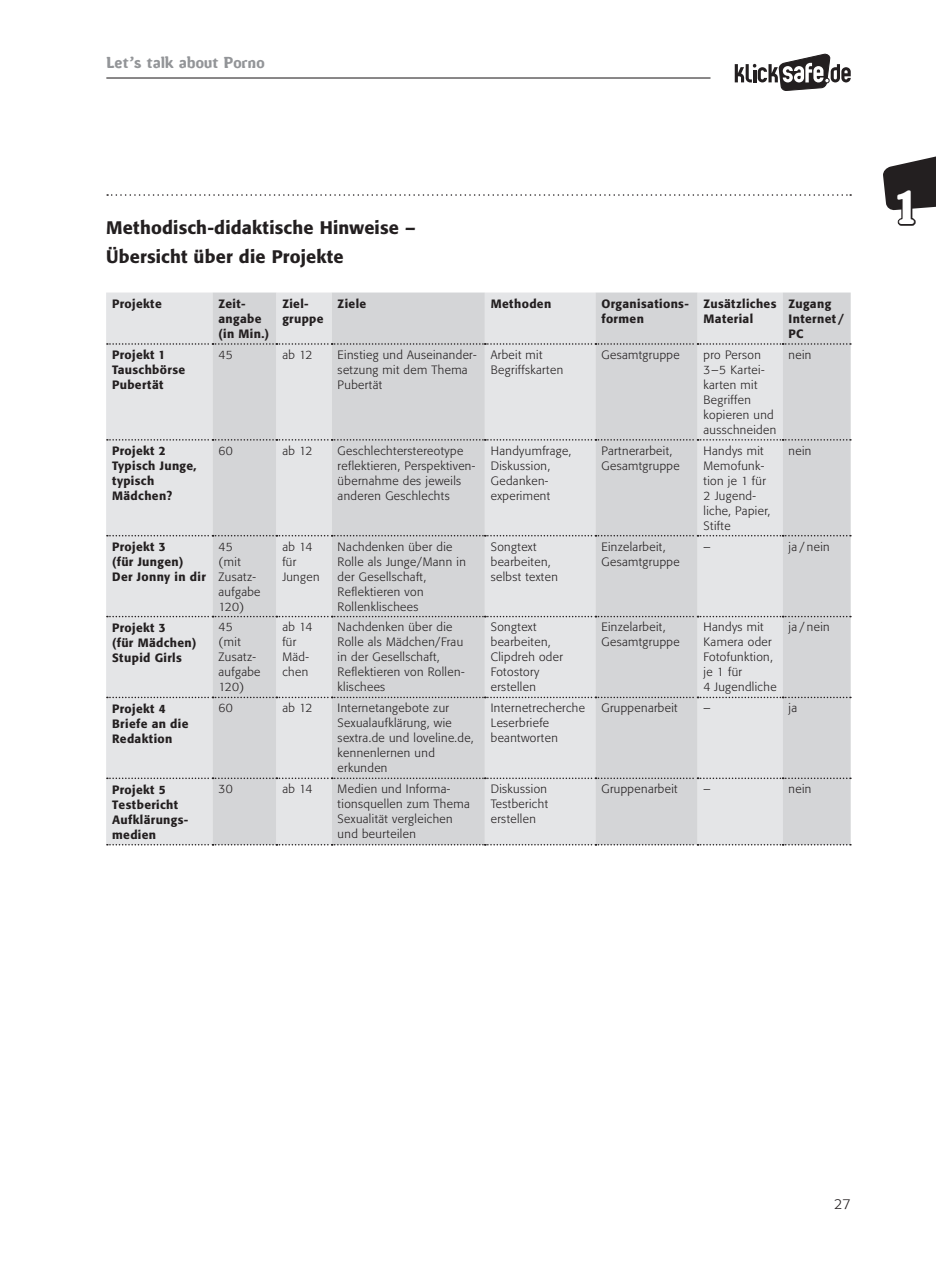
<style>
.page{position:relative;width:936px;height:1263px;background:#fff}
.page>*{position:absolute;margin:0;border:0;box-sizing:border-box;transform-origin:0 0}
.t1{font:45px "Amoebia Drop";color:#fff}
.t2{font:500 18px/29.2px "Formata BQ";letter-spacing:.01em;color:#231f20}
.t3{font:15px "Amoebia Drop";letter-spacing:.02em;color:#939598}
.t4{font:300 14.25px "Formata BQ";color:#231f20}
.t5{font:300 12px/15px "Formata BQ";letter-spacing:.03em;color:#231f20}
.t6{font:500 12px/15px "Formata BQ";letter-spacing:.03em;color:#231f20}
</style>
<div class="page">
<hr style="left:106px;top:77px;width:604px;height:2px;background:#231f20">
<svg style="left:883px;top:156px;width:52px;height:70px"></svg>
<svg style="left:734px;top:53px;width:116px;height:38px"></svg>
<svg style="left:107px;top:194px;width:744px;height:2px"></svg>
<div style="left:106px;top:292px;width:106px;height:553px;background:#e4e5e7"></div>
<svg style="left:212px;top:292px;width:638px;height:552px;background:#dadbdd"></svg>
<svg style="left:107px;top:343px;width:743px;height:2px"></svg>
<svg style="left:107px;top:439px;width:743px;height:2px"></svg>
<svg style="left:107px;top:535px;width:743px;height:1px"></svg>
<svg style="left:107px;top:616px;width:743px;height:1px"></svg>
<svg style="left:107px;top:697px;width:743px;height:1px"></svg>
<svg style="left:107px;top:777px;width:743px;height:2px"></svg>
<svg style="left:107px;top:844px;width:743px;height:1px"></svg>
<p class="t3" style="left:106px;top:55px;width:160px">Let’s talk about Porno</p>
<p class="t2" style="left:106px;top:213px;width:311px">Methodisch-didaktische Hinweise –<br>Übersicht über die Projekte</p>
<p class="t6" style="left:112px;top:296px;width:51px">Projekte</p>
<p class="t6" style="left:218px;top:296px;width:52px">Zeit&shy;angabe (in Min.)</p>
<p class="t6" style="left:282px;top:296px;width:43px">Ziel&shy;gruppe</p>
<p class="t6" style="left:337px;top:296px;width:30px">Ziele</p>
<p class="t6" style="left:491px;top:296px;width:62px">Methoden</p>
<p class="t6" style="left:601px;top:296px;width:89px">Organisations&shy;formen</p>
<p class="t6" style="left:703px;top:296px;width:74px">Zusätzliches<br>Material</p>
<p class="t6" style="left:788px;top:296px;width:57px">Zugang<br>Internet /<br>PC</p>
<p class="t6" style="left:112px;top:348px;width:75px">Projekt 1<br>Tauschbörse<br>Pubertät</p>
<p class="t5" style="left:218px;top:347px;width:16px">45</p>
<p class="t5" style="left:282px;top:347px;width:32px">ab 12</p>
<p class="t5" style="left:337px;top:347px;width:140px">Einstieg und Auseinander&shy;setzung mit dem Thema<br>Pubertät</p>
<p class="t5" style="left:491px;top:347px;width:74px">Arbeit mit<br>Begriffskarten</p>
<p class="t5" style="left:601px;top:347px;width:80px">Gesamtgruppe</p>
<p class="t5" style="left:703px;top:347px;width:74px">pro Person<br>3–5 Kartei&shy;karten mit<br>Begriffen kopieren und ausschneiden</p>
<p class="t5" style="left:788px;top:347px;width:24px">nein</p>
<p class="t6" style="left:112px;top:444px;width:86px">Projekt 2<br>Typisch Junge, typisch<br>Mädchen?</p>
<p class="t5" style="left:218px;top:443px;width:16px">60</p>
<p class="t5" style="left:282px;top:443px;width:32px">ab 12</p>
<p class="t5" style="left:337px;top:443px;width:139px">Geschlechterstereotype reflektieren, Perspektiven&shy;übernahme des jeweils anderen Geschlechts</p>
<p class="t5" style="left:491px;top:443px;width:82px">Handyumfrage,<br>Diskussion,<br>Gedanken&shy;experiment</p>
<p class="t5" style="left:601px;top:443px;width:80px">Partnerarbeit,<br>Gesamtgruppe</p>
<p class="t5" style="left:703px;top:443px;width:68px">Handys mit<br>Memofunk&shy;tion je 1 für<br>2 Jugend&shy;liche, Papier,<br>Stifte</p>
<p class="t5" style="left:788px;top:443px;width:24px">nein</p>
<p class="t6" style="left:112px;top:539px;width:95px">Projekt 3<br>(für Jungen)<br>Der Jonny in dir</p>
<p class="t5" style="left:218px;top:539px;width:44px">45<br>(mit<br>Zusatz&shy;aufgabe<br>120)</p>
<p class="t5" style="left:282px;top:539px;width:39px">ab 14 für<br>Jungen</p>
<p class="t5" style="left:337px;top:539px;width:130px">Nachdenken über die<br>Rolle als Junge/Mann in der Gesellschaft,<br>Reflektieren von<br>Rollenklischees</p>
<p class="t5" style="left:491px;top:539px;width:69px">Songtext bearbeiten, selbst texten</p>
<p class="t5" style="left:601px;top:539px;width:80px">Einzelarbeit,<br>Gesamtgruppe</p>
<p class="t5" style="left:703px;top:539px;width:8px">–</p>
<p class="t5" style="left:788px;top:539px;width:43px">ja / nein</p>
<p class="t6" style="left:112px;top:620px;width:86px">Projekt 3<br>(für Mädchen)<br>Stupid Girls</p>
<p class="t5" style="left:218px;top:620px;width:44px">45<br>(mit<br>Zusatz&shy;aufgabe<br>120)</p>
<p class="t5" style="left:282px;top:620px;width:32px">ab 14 für<br>Mäd&shy;chen</p>
<p class="t5" style="left:337px;top:620px;width:128px">Nachdenken über die<br>Rolle als Mädchen/Frau in der Gesellschaft,<br>Reflektieren von Rollen&shy;klischees</p>
<p class="t5" style="left:491px;top:620px;width:74px">Songtext bearbeiten,<br>Clipdreh oder<br>Fotostory erstellen</p>
<p class="t5" style="left:601px;top:620px;width:80px">Einzelarbeit,<br>Gesamtgruppe</p>
<p class="t5" style="left:703px;top:620px;width:75px">Handys mit<br>Kamera oder<br>Fotofunktion, je 1 für<br>4 Jugendliche</p>
<p class="t5" style="left:788px;top:620px;width:43px">ja / nein</p>
<p class="t6" style="left:112px;top:701px;width:78px">Projekt 4<br>Briefe an die<br>Redaktion</p>
<p class="t5" style="left:218px;top:701px;width:16px">60</p>
<p class="t5" style="left:282px;top:701px;width:32px">ab 12</p>
<p class="t5" style="left:337px;top:701px;width:137px">Internetangebote zur<br>Sexualaufklärung, wie sextra.de und loveline.de, kennenlernen und erkunden</p>
<p class="t5" style="left:491px;top:701px;width:96px">Internetrecherche<br>Leserbriefe beantworten</p>
<p class="t5" style="left:601px;top:701px;width:78px">Gruppenarbeit</p>
<p class="t5" style="left:703px;top:701px;width:8px">–</p>
<p class="t5" style="left:788px;top:701px;width:10px">ja</p>
<p class="t6" style="left:112px;top:782px;width:78px">Projekt 5<br>Testbericht<br>Aufklärungs&shy;medien</p>
<p class="t5" style="left:218px;top:782px;width:16px">30</p>
<p class="t5" style="left:282px;top:782px;width:32px">ab 14</p>
<p class="t5" style="left:337px;top:782px;width:134px">Medien und Informa&shy;tionsquellen zum Thema<br>Sexualität vergleichen und beurteilen</p>
<p class="t5" style="left:491px;top:782px;width:59px;text-align:justify">Diskussion Testbericht erstellen</p>
<p class="t5" style="left:601px;top:782px;width:78px">Gruppenarbeit</p>
<p class="t5" style="left:703px;top:782px;width:8px">–</p>
<p class="t5" style="left:788px;top:782px;width:24px">nein</p>
<p class="t1" style="left:896px;top:184px;width:20px">1</p>
<p class="t4" style="left:834px;top:1196px;width:18px">27</p>
</div>
